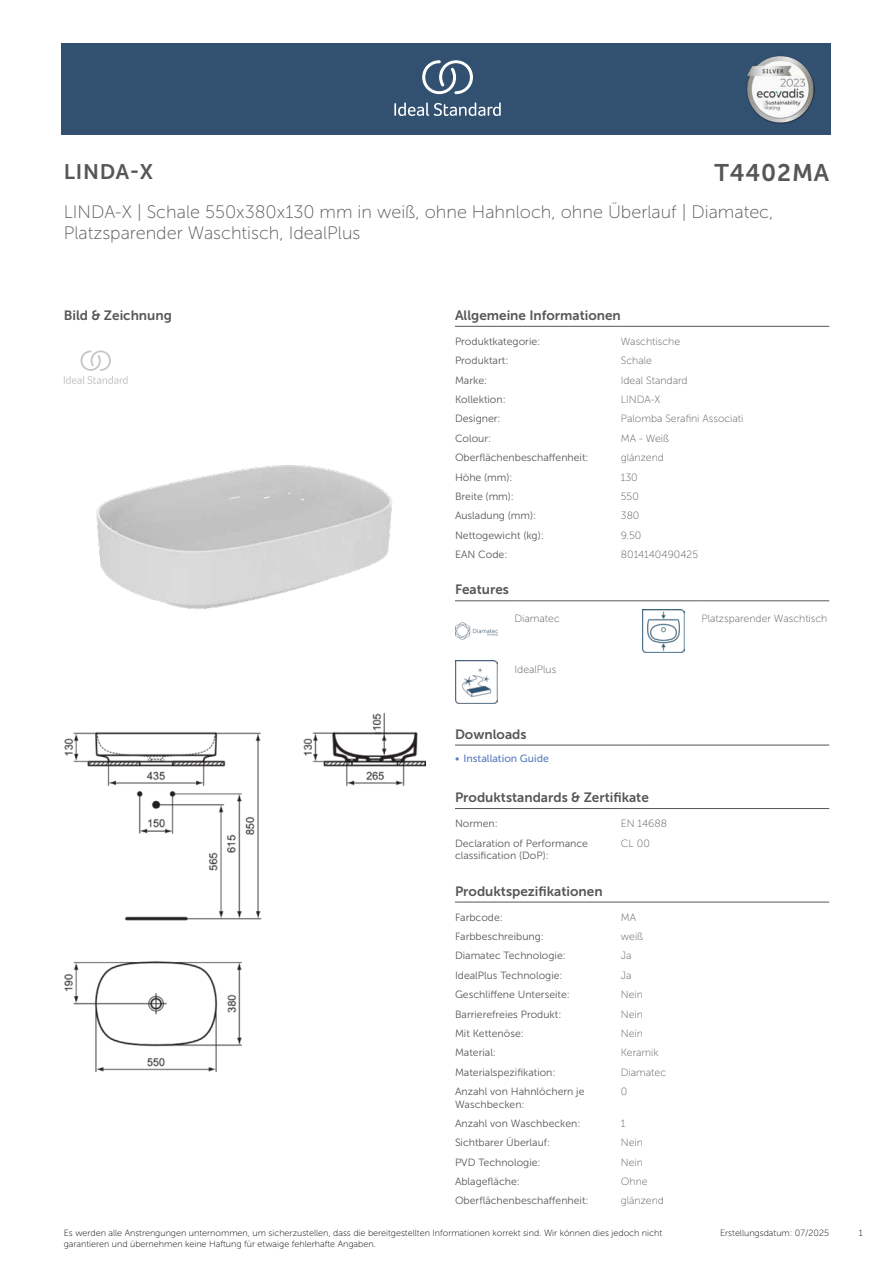
<style>
.page{position:relative;width:893px;height:1263px;background:#fff}
.page>*{position:absolute;margin:0;border:0;box-sizing:border-box;transform-origin:0 0}
.t1{font:24px "Museo Sans 700";letter-spacing:.035em;color:#575756}
.t2{font:21px "Museo Sans 700";letter-spacing:.035em;color:#575756}
.t3{font:18px/21.6px "Museo Sans 100";color:#575756}
.head_9pt{font:13.5px "Museo Sans 700";color:#575756}
.head_general{font:10.5px/12.6px "Museo Sans 300";color:#575756}
.value_general{font:10.5px "Museo Sans 100";color:#575756}
.links{font:10.5px "Museo Sans 500";color:#5b7ebf}
.t4{font:9px/10.8px "Museo Sans 100";color:#000}
</style>
<div class="page">
<div style="left:62px;top:43px;width:769px;height:91px;background:#325070"></div>
<hr style="left:455px;top:326px;width:166px;height:1px;background:#575756">
<hr style="left:621px;top:326px;width:208px;height:1px;background:#575756">
<hr style="left:455px;top:600px;width:59px;height:1px;background:#575756">
<hr style="left:514px;top:600px;width:128px;height:1px;background:#575756">
<hr style="left:642px;top:600px;width:60px;height:1px;background:#575756">
<hr style="left:702px;top:600px;width:127px;height:1px;background:#575756">
<img style="left:455px;top:622px;width:42px;height:17px">
<img style="left:642px;top:609px;width:43px;height:43px">
<img style="left:455px;top:660px;width:42px;height:43px">
<hr style="left:455px;top:745px;width:187px;height:1px;background:#575756">
<hr style="left:642px;top:745px;width:187px;height:1px;background:#575756">
<hr style="left:455px;top:808px;width:166px;height:1px;background:#575756">
<hr style="left:621px;top:808px;width:208px;height:1px;background:#575756">
<hr style="left:455px;top:902px;width:166px;height:1px;background:#575756">
<hr style="left:621px;top:902px;width:208px;height:1px;background:#575756">
<svg style="left:64px;top:350px;width:64px;height:34px"></svg>
<img style="left:96px;top:465px;width:296px;height:144px">
<img style="left:64px;top:714px;width:361px;height:358px">
<svg style="left:394px;top:102px;width:107px;height:14px"></svg>
<svg style="left:422px;top:60px;width:51px;height:34px"></svg>
<img style="left:746px;top:56px;width:68px;height:67px">
<h2 class="t2" style="left:64px;top:160px;width:91px">LINDA-X</h2>
<h1 class="t1" style="left:714px;top:160px;width:116px">T4402MA</h1>
<h3 class="t3" style="left:64px;top:201px;width:711px">LINDA-X | Schale 550x380x130 mm in weiß, ohne Hahnloch, ohne Überlauf | Diamatec,<br>Platzsparender Waschtisch, IdealPlus</h3>
<h2 class="head_9pt" style="left:64px;top:308px;width:110px">Bild &amp; Zeichnung</h2>
<h2 class="head_9pt" style="left:455px;top:308px;width:167px">Allgemeine Informationen</h2>
<h3 class="head_general" style="left:455px;top:335px;width:87px">Produktkategorie:</h3>
<p class="value_general" style="left:621px;top:336px;width:61px">Waschtische</p>
<h3 class="head_general" style="left:455px;top:354px;width:55px">Produktart:</h3>
<p class="value_general" style="left:621px;top:355px;width:33px">Schale</p>
<h3 class="head_general" style="left:455px;top:374px;width:34px">Marke:</h3>
<p class="value_general" style="left:621px;top:374px;width:68px">Ideal Standard</p>
<h3 class="head_general" style="left:455px;top:393px;width:52px">Kollektion:</h3>
<p class="value_general" style="left:621px;top:394px;width:41px">LINDA-X</p>
<h3 class="head_general" style="left:455px;top:413px;width:47px">Designer:</h3>
<p class="value_general" style="left:621px;top:413px;width:124px">Palomba Serafini Associati</p>
<h3 class="head_general" style="left:455px;top:432px;width:38px">Colour:</h3>
<p class="value_general" style="left:621px;top:433px;width:50px">MA - Weiß</p>
<h3 class="head_general" style="left:455px;top:451px;width:135px">Oberflächenbeschaffenheit:</h3>
<p class="value_general" style="left:621px;top:452px;width:45px">glänzend</p>
<h3 class="head_general" style="left:455px;top:471px;width:59px">Höhe (mm):</h3>
<p class="value_general" style="left:621px;top:471px;width:19px">130</p>
<h3 class="head_general" style="left:455px;top:490px;width:61px">Breite (mm):</h3>
<p class="value_general" style="left:621px;top:491px;width:20px">550</p>
<h3 class="head_general" style="left:455px;top:509px;width:83px">Ausladung (mm):</h3>
<p class="value_general" style="left:621px;top:510px;width:20px">380</p>
<h3 class="head_general" style="left:455px;top:529px;width:90px">Nettogewicht (kg):</h3>
<p class="value_general" style="left:621px;top:529px;width:22px">9.50</p>
<h3 class="head_general" style="left:455px;top:548px;width:54px">EAN Code:</h3>
<p class="value_general" style="left:621px;top:549px;width:79px">8014140490425</p>
<h2 class="head_9pt" style="left:455px;top:582px;width:55px">Features</h2>
<p class="value_general" style="left:514px;top:612px;width:47px">Diamatec</p>
<p class="value_general" style="left:702px;top:612px;width:127px">Platzsparender Waschtisch</p>
<p class="value_general" style="left:514px;top:663px;width:43px">IdealPlus</p>
<h2 class="head_9pt" style="left:455px;top:726px;width:73px">Downloads</h2>
<p class="links" style="left:455px;top:752px;width:95px">• Installation Guide</p>
<h2 class="head_9pt" style="left:455px;top:790px;width:195px">Produktstandards &amp; Zertifikate</h2>
<h3 class="head_general" style="left:455px;top:817px;width:44px">Normen:</h3>
<p class="value_general" style="left:621px;top:818px;width:48px">EN 14688</p>
<h3 class="head_general" style="left:455px;top:837px;width:135px">Declaration of Performance classification (DoP):</h3>
<p class="value_general" style="left:621px;top:837px;width:31px">CL 00</p>
<h2 class="head_9pt" style="left:455px;top:883px;width:149px">Produktspezifikationen</h2>
<h3 class="head_general" style="left:455px;top:911px;width:49px">Farbcode:</h3>
<p class="value_general" style="left:621px;top:911px;width:17px">MA</p>
<h3 class="head_general" style="left:455px;top:930px;width:90px">Farbbeschreibung:</h3>
<p class="value_general" style="left:621px;top:931px;width:24px">weiß</p>
<h3 class="head_general" style="left:455px;top:950px;width:112px">Diamatec Technologie:</h3>
<p class="value_general" style="left:621px;top:950px;width:12px">Ja</p>
<h3 class="head_general" style="left:455px;top:969px;width:109px">IdealPlus Technologie:</h3>
<p class="value_general" style="left:621px;top:970px;width:12px">Ja</p>
<h3 class="head_general" style="left:455px;top:988px;width:116px">Geschliffene Unterseite:</h3>
<p class="value_general" style="left:621px;top:989px;width:24px">Nein</p>
<h3 class="head_general" style="left:455px;top:1008px;width:108px">Barrierefreies Produkt:</h3>
<p class="value_general" style="left:621px;top:1008px;width:24px">Nein</p>
<h3 class="head_general" style="left:455px;top:1027px;width:70px">Mit Kettenöse:</h3>
<p class="value_general" style="left:621px;top:1028px;width:24px">Nein</p>
<h3 class="head_general" style="left:455px;top:1046px;width:43px">Material:</h3>
<p class="value_general" style="left:621px;top:1047px;width:39px">Keramik</p>
<h3 class="head_general" style="left:455px;top:1066px;width:102px">Materialspezifikation:</h3>
<p class="value_general" style="left:621px;top:1066px;width:47px">Diamatec</p>
<h3 class="head_general" style="left:455px;top:1085px;width:131px">Anzahl von Hahnlöchern je<br>Waschbecken:</h3>
<p class="value_general" style="left:621px;top:1086px;width:8px">0</p>
<h3 class="head_general" style="left:455px;top:1117px;width:127px">Anzahl von Waschbecken:</h3>
<p class="value_general" style="left:621px;top:1118px;width:6px">1</p>
<h3 class="head_general" style="left:455px;top:1136px;width:97px">Sichtbarer Überlauf:</h3>
<p class="value_general" style="left:621px;top:1137px;width:24px">Nein</p>
<h3 class="head_general" style="left:455px;top:1156px;width:87px">PVD Technologie:</h3>
<p class="value_general" style="left:621px;top:1156px;width:24px">Nein</p>
<h3 class="head_general" style="left:455px;top:1175px;width:66px">Ablagefläche:</h3>
<p class="value_general" style="left:621px;top:1176px;width:28px">Ohne</p>
<h3 class="head_general" style="left:455px;top:1194px;width:135px">Oberflächenbeschaffenheit:</h3>
<p class="value_general" style="left:621px;top:1195px;width:45px">glänzend</p>
<p class="t4" style="left:64px;top:1227px;width:600px">Es werden alle Anstrengungen unternommen, um sicherzustellen, dass die bereitgestellten Informationen korrekt sind. Wir können dies jedoch nicht garantieren und übernehmen keine Haftung für etwaige fehlerhafte Angaben.</p>
<p class="t4" style="left:720px;top:1227px;width:111px">Erstellungsdatum: 07/2025</p>
<p class="t4" style="left:859px;top:1227px;width:5px">1</p>
</div>
